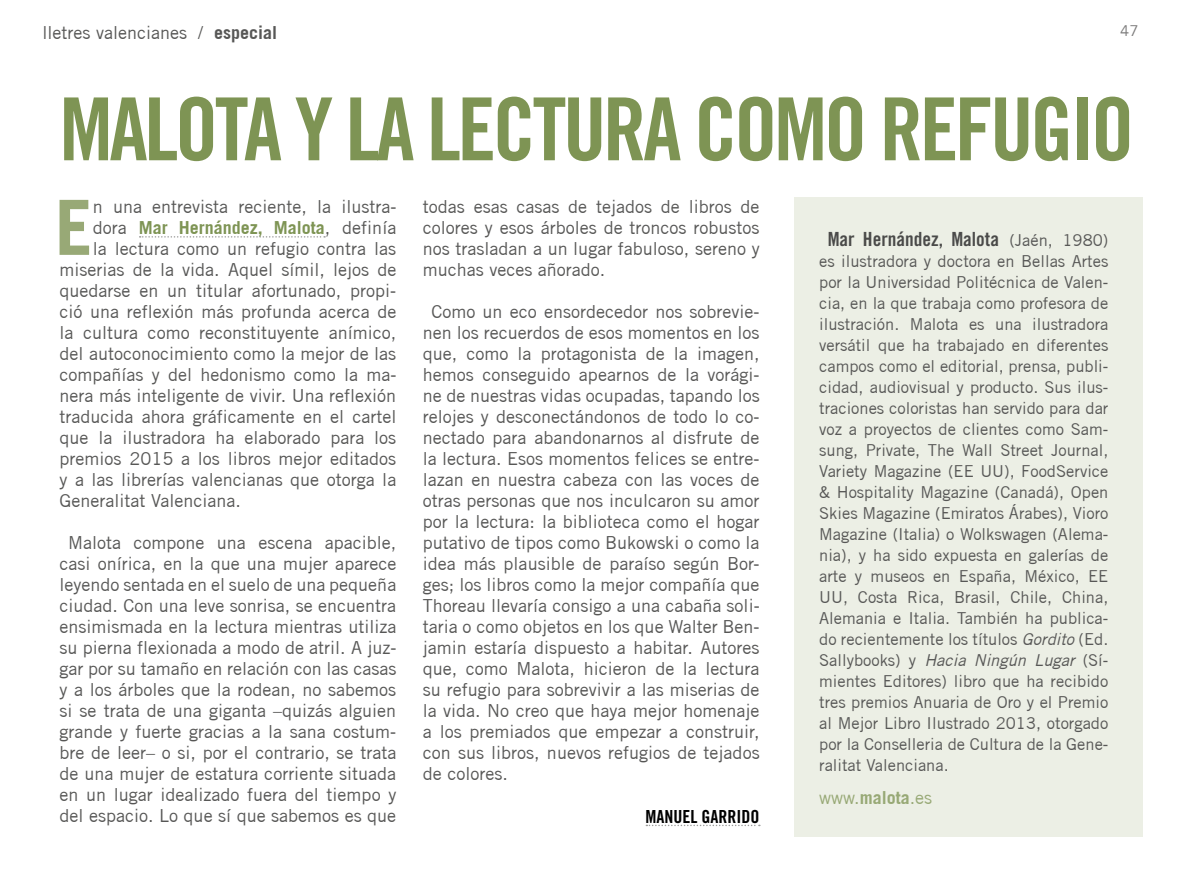
<style>
.page{position:relative;width:1191px;height:893px;background:#fff}
.page>*{position:absolute;margin:0;border:0;box-sizing:border-box;transform-origin:0 0}
.t1{font:87px "Trade Gothic Bold Cond Twenty";letter-spacing:-.04em;color:#7e9454}
.t2{font:700 76.2px "Trade Gothic";color:#98a976}
.t3{font:19.5px "Trade Gothic Bold Cond Twenty";color:#4a4a49}
.t4{font:18px/21px "Trade Gothic";color:#575756;text-align:justify}
.t5{font:700 18px "Trade Gothic";color:#7e9454}
.t6{font:18px "Trade Gothic Bold Cond Twenty";color:#000}
.t7{font:18px "Trade Gothic";color:#98a976}
.t8{font:16.5px/21px "Trade Gothic";color:#575756;text-align:justify}
.t9{font:15px "Trade Gothic";color:#7c7b7b}
.s1{font-weight:700}
.s2{font-weight:400;color:#575756}
.s3{font-family:"Trade Gothic";font-size:16.5px;color:#575756}
.s4{font-style:italic}
</style>
<div class="page">
<svg style="left:140px;top:236px;width:185px;height:2px"></svg>
<svg style="left:646px;top:825px;width:114px;height:1px"></svg>
<div style="left:793px;top:197px;width:349px;height:640px;background:#ecefe5"></div>
<p class="t4" style="left:43px;top:21px;width:236px">lletres valencianes / <span class="s1">especial</span></p>
<p class="t9" style="left:1120px;top:22px;width:20px">47</p>
<h1 class="t1" style="left:60px;top:76px;width:1076px">MALOTA Y LA LECTURA COMO REFUGIO</h1>
<h2 class="t2" style="left:55px;top:181px;width:40px">E</h2>
<p class="t4" style="left:93px;top:196px;width:305px">n una entrevista reciente, la ilustra-</p>
<p class="t5" style="left:93px;top:216px;width:305px"><span class="s2">dora</span> Mar Hernández, Malota<span class="s2">, definía</span></p>
<p class="t4" style="left:93px;top:238px;width:305px">la lectura como un refugio contra las</p>
<p class="t4" style="left:60px;top:259px;width:338px">miserias de la vida. Aquel símil, lejos de</p>
<p class="t4" style="left:60px;top:280px;width:338px">quedarse en un titular afortunado, propi-</p>
<p class="t4" style="left:60px;top:301px;width:338px">ció una reflexión más profunda acerca de</p>
<p class="t4" style="left:60px;top:322px;width:338px">la cultura como reconstituyente anímico,</p>
<p class="t4" style="left:60px;top:343px;width:338px">del autoconocimiento como la mejor de las</p>
<p class="t4" style="left:60px;top:364px;width:338px">compañías y del hedonismo como la ma-</p>
<p class="t4" style="left:60px;top:385px;width:338px">nera más inteligente de vivir. Una reflexión</p>
<p class="t4" style="left:60px;top:406px;width:338px">traducida ahora gráficamente en el cartel</p>
<p class="t4" style="left:60px;top:427px;width:338px">que la ilustradora ha elaborado para los</p>
<p class="t4" style="left:60px;top:448px;width:338px">premios 2015 a los libros mejor editados</p>
<p class="t4" style="left:60px;top:469px;width:338px">y a las librerías valencianas que otorga la</p>
<p class="t4" style="left:60px;top:490px;width:183px">Generalitat Valenciana.</p>
<p class="t4" style="left:60px;top:532px;width:338px;text-align:center">Malota compone una escena apacible, casi onírica, en la que una mujer aparece leyendo sentada en el suelo de una pequeña ciudad. Con una leve sonrisa, se encuentra ensimismada en la lectura mientras utiliza su pierna flexionada a modo de atril. A juz&shy;gar por su tamaño en relación con las casas y a los árboles que la rodean, no sabemos si se trata de una giganta –quizás alguien grande y fuerte gracias a la sana costum&shy;bre de leer– o si, por el contrario, se trata de una mujer de estatura corriente situada en un lugar idealizado fuera del tiempo y del espacio. Lo que sí que sabemos es que</p>
<p class="t4" style="left:423px;top:196px;width:338px">todas esas casas de tejados de libros de colores y esos árboles de troncos robustos nos trasladan a un lugar fabuloso, sereno y muchas veces añorado.</p>
<p class="t4" style="left:423px;top:301px;width:338px;text-indent:8px">Como un eco ensordecedor nos sobrevie&shy;nen los recuerdos de esos momentos en los que, como la protagonista de la imagen, hemos conseguido apearnos de la vorági&shy;ne de nuestras vidas ocupadas, tapando los relojes y desconectándonos de todo lo co&shy;nectado para abandonarnos al disfrute de la lectura. Esos momentos felices se entre&shy;lazan en nuestra cabeza con las voces de otras personas que nos inculcaron su amor por la lectura: la biblioteca como el hogar putativo de tipos como Bukowski o como la idea más plausible de paraíso según Bor&shy;ges; los libros como la mejor compañía que Thoreau llevaría consigo a una cabaña soli&shy;taria o como objetos en los que Walter Ben&shy;jamin estaría dispuesto a habitar. Autores que, como Malota, hicieron de la lectura su refugio para sobrevivir a las miserias de la vida. No creo que haya mejor homenaje a los premiados que empezar a construir, con sus libros, nuevos refugios de tejados de colores.</p>
<p class="t6" style="left:645px;top:805px;width:115px">MANUEL GARRIDO</p>
<p class="t3" style="left:827px;top:227px;width:282px">Mar Hernández, Malota <span class="s3">(Jaén, 1980)</span></p>
<p class="t8" style="left:819px;top:250px;width:291px">es ilustradora y doctora en Bellas Artes por la Universidad Politécnica de Valen&shy;cia, en la que trabaja como profesora de ilustración. Malota es una ilustradora versátil que ha trabajado en diferentes campos como el editorial, prensa, publi&shy;cidad, audiovisual y producto. Sus ilus&shy;traciones coloristas han servido para dar voz a proyectos de clientes como Sam&shy;sung, Private, The Wall Street Journal, Variety Magazine (EE UU), FoodService &amp; Hospitality Magazine (Canadá), Open Skies Magazine (Emiratos Árabes), Vioro Magazine (Italia) o Wolkswagen (Alema&shy;nia), y ha sido expuesta en galerías de arte y museos en España, México, EE UU, Costa Rica, Brasil, Chile, China, Alemania e Italia. También ha publica&shy;do recientemente los títulos <span class="s4">Gordito</span> (Ed.<br>Sallybooks) y <span class="s4">Hacia Ningún Lugar</span> (Sí&shy;mientes Editores) libro que ha recibido tres premios Anuaria de Oro y el Premio al Mejor Libro Ilustrado 2013, otorgado por la Conselleria de Cultura de la Gene&shy;ralitat Valenciana.</p>
<p class="t7" style="left:819px;top:787px;width:115px">www.<span class="s1">malota</span>.es</p>
</div>
